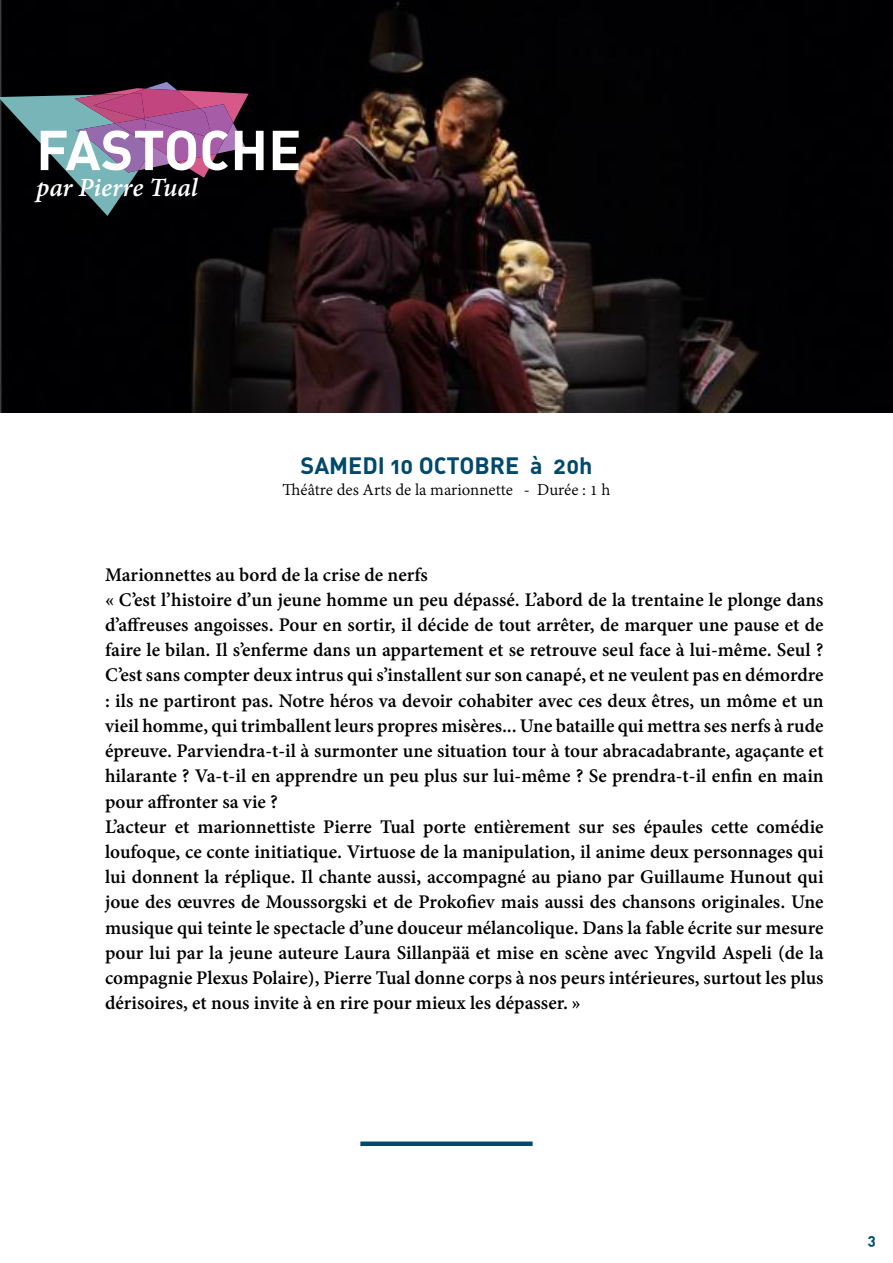
<style>
.page{position:relative;width:893px;height:1263px;background:#fff}
.page>*{position:absolute;margin:0;border:0;box-sizing:border-box;transform-origin:0 0}
.t1{font:55.2px "DIN Bold Alternate";color:#fff}
.t2{font:italic 700 28.5px "Adobe Devanagari";color:#fff}
.t3{font:23.4px "DIN Bold Alternate";color:#00496c}
.t4{font:700 21px/25.2px "Adobe Devanagari";color:#000}
.t5{font:18px "Adobe Devanagari";color:#000}
.t6{font:15px "DIN Bold Alternate";color:#00496c}
</style>
<div class="page">
<img style="left:0;top:0;width:893px;height:412px">
<svg style="left:0;top:82px;width:249px;height:134px;background:#504157"></svg>
<div style="left:360px;top:1141px;width:173px;height:5px;background:#00496c"></div>
<h1 class="t1" style="left:36px;top:114px;width:267px">FASTOCHE</h1>
<h2 class="t2" style="left:36px;top:171px;width:163px">par Pierre Tual</h2>
<p class="t3" style="left:300px;top:450px;width:293px">SAMEDI 10 OCTOBRE à 20h</p>
<p class="t5" style="left:283px;top:480px;width:329px">Théâtre des Arts de la marionnette - Durée : 1 h</p>
<p class="t4" style="left:105px;top:564px;width:720px">Marionnettes au bord de la crise de nerfs<br>« C’est l’histoire d’un jeune homme un peu dépassé. L’abord de la trentaine le plonge dans d’affreuses angoisses. Pour en sortir, il décide de tout arrêter, de marquer une pause et de faire le bilan. Il s’enferme dans un appartement et se retrouve seul face à lui-même. Seul ?<br>C’est sans compter deux intrus qui s’installent sur son canapé, et ne veulent pas en démordre : ils ne partiront pas. Notre héros va devoir cohabiter avec ces deux êtres, un môme et un vieil homme, qui trimballent leurs propres misères... Une bataille qui mettra ses nerfs à rude épreuve. Parviendra-t-il à surmonter une situation tour à tour abracadabrante, agaçante et hilarante ? Va-t-il en apprendre un peu plus sur lui-même ? Se prendra-t-il enfin en main pour affronter sa vie ?<br>L’acteur et marionnettiste Pierre Tual porte entièrement sur ses épaules cette comédie loufoque, ce conte initiatique. Virtuose de la manipulation, il anime deux personnages qui lui donnent la réplique. Il chante aussi, accompagné au piano par Guillaume Hunout qui joue des œuvres de Moussorgski et de Prokofiev mais aussi des chansons originales. Une musique qui teinte le spectacle d’une douceur mélancolique. Dans la fable écrite sur mesure pour lui par la jeune auteure Laura Sillanpää et mise en scène avec Yngvild Aspeli (de la compagnie Plexus Polaire), Pierre Tual donne corps à nos peurs intérieures, surtout les plus dérisoires, et nous invite à en rire pour mieux les dépasser. »</p>
<p class="t6" style="left:868px;top:1230px;width:10px">3</p>
</div>
